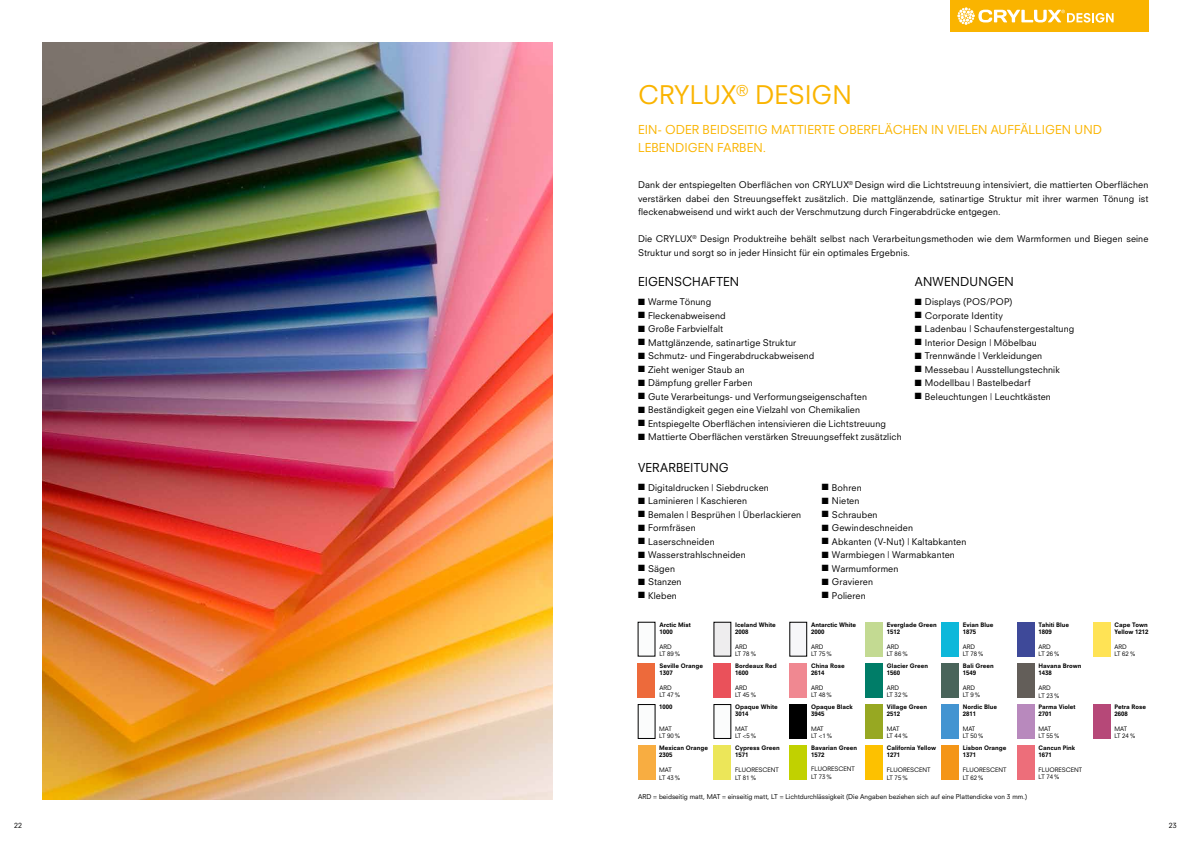
<style>
.page{position:relative;width:1191px;height:842px;background:#fff}
.page>*{position:absolute;margin:0;border:0;box-sizing:border-box;transform-origin:0 0}
.t1{font:25px "Neuzeit SLT Std";color:#fab400}
.t2{font:12px/18px "Neuzeit SLT Std";letter-spacing:.005em;color:#fab400}
.t3{font:12px "Neuzeit SLT Std";letter-spacing:.01em;color:#000}
.t4{font:9px/13.5px "Neuzeit SLT Std";letter-spacing:.015em;color:#000;text-align:justify}
.t5{font:7px "Neuzeit SLT Std";color:#000}
.t6{font:6.5px "Neuzeit SLT Std";color:#000}
.t7{font:800 6px/7.2px "Neuzeit SLT Std";color:#000}
.t8{font:6px/7.2px "Neuzeit SLT Std";color:#000}
</style>
<div class="page">
<div style="left:950px;top:0;width:198px;height:31px;background:#fab400"></div>
<svg style="left:957px;top:7px;width:156px;height:18px"></svg>
<img style="left:43px;top:43px;width:510px;height:756px">
<div style="left:638px;top:622px;width:17px;height:34px;background:#fbfcfc"></div>
<div style="left:714px;top:622px;width:17px;height:34px;background:#eeedee"></div>
<div style="left:789px;top:622px;width:17px;height:34px;background:#f7f7f9"></div>
<div style="left:865px;top:622px;width:17px;height:34px;background:#c3da92"></div>
<div style="left:941px;top:622px;width:17px;height:34px;background:#0db8da"></div>
<div style="left:1093px;top:622px;width:17px;height:34px;background:#ffe355"></div>
<div style="left:638px;top:663px;width:17px;height:34px;background:#ed6a3b"></div>
<div style="left:714px;top:663px;width:17px;height:34px;background:#ea515a"></div>
<div style="left:789px;top:663px;width:17px;height:34px;background:#f08891"></div>
<div style="left:789px;top:704px;width:17px;height:35px;background:#000"></div>
<div style="left:865px;top:663px;width:17px;height:34px;background:#007d68"></div>
<div style="left:865px;top:704px;width:17px;height:34px;background:#97a822"></div>
<div style="left:1017px;top:704px;width:17px;height:34px;background:#b889bd"></div>
<div style="left:1093px;top:704px;width:17px;height:34px;background:#b64878"></div>
<div style="left:638px;top:746px;width:17px;height:34px;background:#f8ad41"></div>
<div style="left:941px;top:663px;width:17px;height:34px;background:#49645a"></div>
<div style="left:1017px;top:622px;width:17px;height:34px;background:#3e4999"></div>
<div style="left:1017px;top:663px;width:17px;height:34px;background:#635e59"></div>
<div style="left:638px;top:704px;width:17px;height:34px;background:#fbfcfc"></div>
<div style="left:714px;top:704px;width:17px;height:34px;background:#fbfcfc"></div>
<div style="left:941px;top:704px;width:17px;height:34px;background:#4394d1"></div>
<div style="left:714px;top:746px;width:17px;height:34px;background:#ece659"></div>
<div style="left:789px;top:746px;width:17px;height:34px;background:#c1d100"></div>
<div style="left:865px;top:746px;width:17px;height:34px;background:#fdc100"></div>
<div style="left:941px;top:746px;width:17px;height:34px;background:#f49517"></div>
<div style="left:1017px;top:746px;width:17px;height:34px;background:#ed6e7a"></div>
<h1 class="t1" style="left:638px;top:79px;width:215px">CRYLUX<sup>®</sup> DESIGN</h1>
<h2 class="t2" style="left:638px;top:120px;width:466px">EIN- ODER BEIDSEITIG MATTIERTE OBERFLÄCHEN IN VIELEN AUFFÄLLIGEN UND<br>LEBENDIGEN FARBEN.</h2>
<p class="t4" style="left:638px;top:178px;width:512px">Dank der entspiegelten Oberflächen von CRYLUX<sup>®</sup> Design wird die Lichtstreuung intensiviert, die mattierten Oberflächen verstärken dabei den Streuungseffekt zusätzlich. Die mattglänzende, satinartige Struktur mit ihrer warmen Tönung ist fleckenabweisend und wirkt auch der Verschmutzung durch Fingerabdrücke entgegen.</p>
<p class="t4" style="left:638px;top:232px;width:512px">Die CRYLUX<sup>®</sup> Design Produktreihe behält selbst nach Verarbeitungsmethoden wie dem Warmformen und Biegen seine<br>Struktur und sorgt so in jeder Hinsicht für ein optimales Ergebnis.</p>
<h2 class="t3" style="left:915px;top:274px;width:100px">ANWENDUNGEN</h2>
<p class="t4" style="left:915px;top:295px;width:99px">■ Displays (POS/POP)</p>
<p class="t4" style="left:915px;top:308px;width:89px">■ Corporate Identity</p>
<p class="t4" style="left:915px;top:322px;width:161px">■ Ladenbau | Schaufenstergestaltung</p>
<p class="t4" style="left:915px;top:335px;width:123px">■ Interior Design | Möbelbau</p>
<p class="t4" style="left:915px;top:349px;width:129px">■ Trennwände | Verkleidungen</p>
<p class="t4" style="left:915px;top:362px;width:146px">■ Messebau | Ausstellungstechnik</p>
<p class="t4" style="left:915px;top:376px;width:117px">■ Modellbau | Bastelbedarf</p>
<p class="t4" style="left:915px;top:389px;width:137px">■ Beleuchtungen | Leuchtkästen</p>
<h2 class="t3" style="left:638px;top:274px;width:103px">EIGENSCHAFTEN</h2>
<p class="t4" style="left:638px;top:295px;width:75px">■ Warme Tönung</p>
<p class="t4" style="left:638px;top:308px;width:89px">■ Fleckenabweisend</p>
<p class="t4" style="left:638px;top:322px;width:87px">■ Große Farbvielfalt</p>
<p class="t4" style="left:638px;top:335px;width:160px">■ Mattglänzende, satinartige Struktur</p>
<p class="t4" style="left:638px;top:349px;width:178px">■ Schmutz- und Fingerabdruckabweisend</p>
<p class="t4" style="left:638px;top:362px;width:108px">■ Zieht weniger Staub an</p>
<p class="t4" style="left:638px;top:376px;width:116px">■ Dämpfung greller Farben</p>
<p class="t4" style="left:638px;top:389px;width:230px">■ Gute Verarbeitungs- und Verformungseigenschaften</p>
<p class="t4" style="left:638px;top:403px;width:224px">■ Beständigkeit gegen eine Vielzahl von Chemikalien</p>
<p class="t4" style="left:638px;top:416px;width:249px">■ Entspiegelte Oberflächen intensivieren die Lichtstreuung</p>
<p class="t4" style="left:638px;top:430px;width:265px">■ Mattierte Oberflächen verstärken Streuungseffekt zusätzlich</p>
<h2 class="t3" style="left:638px;top:460px;width:92px">VERARBEITUNG</h2>
<p class="t4" style="left:638px;top:481px;width:132px">■ Digitaldrucken | Siebdrucken</p>
<p class="t4" style="left:638px;top:494px;width:111px">■ Laminieren | Kaschieren</p>
<p class="t4" style="left:638px;top:508px;width:165px">■ Bemalen | Besprühen | Überlackieren</p>
<p class="t4" style="left:638px;top:521px;width:59px">■ Formfräsen</p>
<p class="t4" style="left:638px;top:535px;width:78px">■ Laserschneiden</p>
<p class="t4" style="left:638px;top:548px;width:109px">■ Wasserstrahlschneiden</p>
<p class="t4" style="left:638px;top:562px;width:39px">■ Sägen</p>
<p class="t4" style="left:638px;top:575px;width:45px">■ Stanzen</p>
<p class="t4" style="left:638px;top:589px;width:40px">■ Kleben</p>
<p class="t4" style="left:822px;top:481px;width:41px">■ Bohren</p>
<p class="t4" style="left:822px;top:494px;width:39px">■ Nieten</p>
<p class="t4" style="left:822px;top:508px;width:57px">■ Schrauben</p>
<p class="t4" style="left:822px;top:521px;width:93px">■ Gewindeschneiden</p>
<p class="t4" style="left:822px;top:535px;width:146px">■ Abkanten (V-Nut) | Kaltabkanten</p>
<p class="t4" style="left:822px;top:548px;width:134px">■ Warmbiegen | Warmabkanten</p>
<p class="t4" style="left:822px;top:562px;width:78px">■ Warmumformen</p>
<p class="t4" style="left:822px;top:575px;width:53px">■ Gravieren</p>
<p class="t4" style="left:822px;top:589px;width:45px">■ Polieren</p>
<p class="t7" style="left:659px;top:621px;width:33px">Arctic Mist<br>1000</p>
<p class="t8" style="left:659px;top:643px;width:23px">ARD<br>LT 89%</p>
<p class="t7" style="left:735px;top:621px;width:42px">Iceland White<br>2008</p>
<p class="t8" style="left:735px;top:643px;width:23px">ARD<br>LT 78%</p>
<p class="t7" style="left:811px;top:621px;width:46px">Antarctic White<br>2000</p>
<p class="t8" style="left:811px;top:643px;width:23px">ARD<br>LT 75%</p>
<p class="t7" style="left:887px;top:621px;width:51px">Everglade Green<br>1512</p>
<p class="t8" style="left:887px;top:643px;width:23px">ARD<br>LT 86%</p>
<p class="t7" style="left:962px;top:621px;width:32px">Evian Blue<br>1875</p>
<p class="t8" style="left:962px;top:643px;width:23px">ARD<br>LT 78%</p>
<p class="t7" style="left:1038px;top:621px;width:32px">Tahiti Blue<br>1809</p>
<p class="t8" style="left:1038px;top:643px;width:23px">ARD<br>LT 26%</p>
<p class="t7" style="left:659px;top:662px;width:45px">Seville Orange<br>1307</p>
<p class="t8" style="left:659px;top:684px;width:23px">ARD<br>LT 47%</p>
<p class="t7" style="left:659px;top:703px;width:15px">1000</p>
<p class="t8" style="left:659px;top:725px;width:23px">MAT<br>LT 90%</p>
<p class="t7" style="left:659px;top:744px;width:50px">Mexican Orange<br>2305</p>
<p class="t8" style="left:659px;top:766px;width:23px">MAT<br>LT 43%</p>
<p class="t7" style="left:735px;top:662px;width:43px">Bordeaux Red<br>1600</p>
<p class="t8" style="left:735px;top:684px;width:23px">ARD<br>LT 45%</p>
<p class="t7" style="left:735px;top:703px;width:44px">Opaque White<br>3014</p>
<p class="t8" style="left:735px;top:725px;width:23px">MAT<br>LT &lt;5%</p>
<p class="t7" style="left:735px;top:744px;width:46px">Cypress Green<br>1571</p>
<p class="t8" style="left:735px;top:766px;width:45px">FLUORESCENT<br>LT 81%</p>
<p class="t7" style="left:811px;top:662px;width:35px">China Rose<br>2614</p>
<p class="t8" style="left:811px;top:684px;width:23px">ARD<br>LT 48%</p>
<p class="t7" style="left:811px;top:703px;width:43px">Opaque Black<br>3945</p>
<p class="t8" style="left:811px;top:725px;width:23px">MAT<br>LT &lt;1%</p>
<p class="t7" style="left:811px;top:744px;width:47px">Bavarian Green<br>1572</p>
<p class="t8" style="left:811px;top:765px;width:45px">FLUORESCENT<br>LT 73%</p>
<p class="t7" style="left:887px;top:662px;width:43px">Glacier Green<br>1560</p>
<p class="t8" style="left:887px;top:684px;width:23px">ARD<br>LT 32%</p>
<p class="t7" style="left:962px;top:662px;width:32px">Bali Green<br>1549</p>
<p class="t8" style="left:962px;top:684px;width:19px">ARD<br>LT 9%</p>
<p class="t7" style="left:887px;top:703px;width:42px">Village Green<br>2512</p>
<p class="t8" style="left:887px;top:725px;width:23px">MAT<br>LT 44%</p>
<p class="t7" style="left:962px;top:703px;width:36px">Nordic Blue<br>2811</p>
<p class="t8" style="left:962px;top:725px;width:23px">MAT<br>LT 50%</p>
<p class="t7" style="left:887px;top:744px;width:51px">California Yellow<br>1271</p>
<p class="t8" style="left:887px;top:766px;width:45px">FLUORESCENT<br>LT 75%</p>
<p class="t7" style="left:962px;top:744px;width:45px">Lisbon Orange<br>1371</p>
<p class="t8" style="left:962px;top:766px;width:45px">FLUORESCENT<br>LT 62%</p>
<p class="t7" style="left:1038px;top:662px;width:44px">Havana Brown<br>1438</p>
<p class="t8" style="left:1038px;top:685px;width:23px">ARD<br>LT 23%</p>
<p class="t7" style="left:1038px;top:703px;width:38px">Parma Violet<br>2701</p>
<p class="t8" style="left:1038px;top:725px;width:23px">MAT<br>LT 55%</p>
<p class="t7" style="left:1038px;top:744px;width:38px">Cancun Pink<br>1671</p>
<p class="t8" style="left:1038px;top:766px;width:45px">FLUORESCENT<br>LT 74%</p>
<p class="t6" style="left:638px;top:793px;width:390px">ARD = beidseitig matt, MAT = einseitig matt, LT = Lichtdurchlässigkeit (Die Angaben beziehen sich auf eine Plattendicke von 3 mm.)</p>
<p class="t7" style="left:1114px;top:621px;width:35px">Cape Town<br>Yellow 1212</p>
<p class="t8" style="left:1114px;top:643px;width:23px">ARD<br>LT 62%</p>
<p class="t7" style="left:1114px;top:703px;width:33px">Petra Rose<br>2608</p>
<p class="t8" style="left:1114px;top:725px;width:23px">MAT<br>LT 24%</p>
<p class="t5" style="left:14px;top:821px;width:10px">22</p>
<p class="t5" style="left:1168px;top:821px;width:9px">23</p>
</div>
